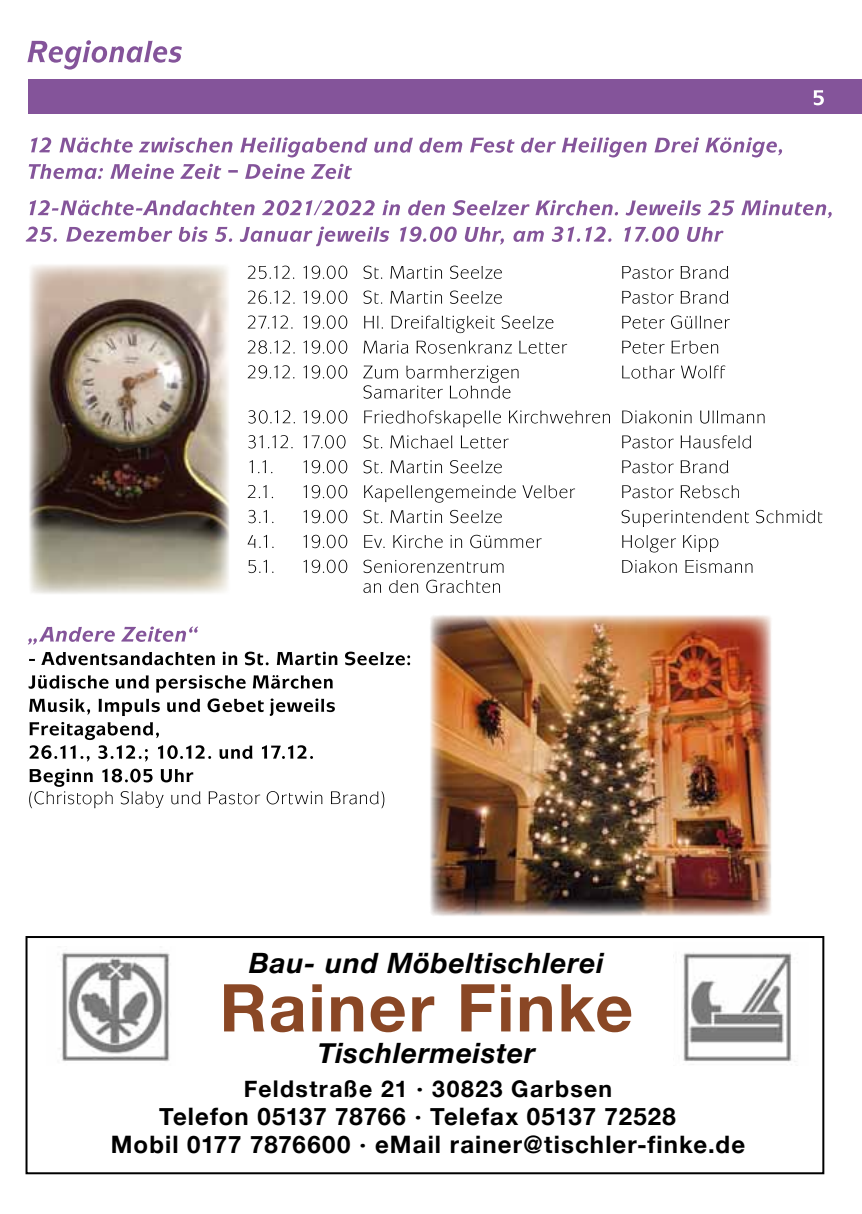
<style>
.page{position:relative;width:862px;height:1214px;background:#fff}
.page>*{position:absolute;margin:0;border:0;box-sizing:border-box;transform-origin:0 0}
.t1{font:700 66px "Helvetica Neue";letter-spacing:.03em;color:#8a4725}
.t2{font:italic 700 28px "Helvetica Neue";letter-spacing:.03em;color:#000}
.t3{font:700 24px/28px "Helvetica Neue";letter-spacing:.045em;color:#000}
.t4{font:700 23px "Helvetica Neue";letter-spacing:.06em;color:#000}
.s1{font-family:"Polo 22 R Hfett";font-weight:400}
.s2{font-family:"Polo 22 R Hfett";font-weight:400;font-size:23px}
</style>
<div class="page">
<img style="left:29px;top:265px;width:200px;height:329px">
<img style="left:683px;top:952px;width:113px;height:110px">
<div style="left:26px;top:935px;width:798px;height:239px;border:2px solid #000"></div>
<img style="left:57px;top:952px;width:113px;height:110px">
<div style="left:28px;top:79px;width:834px;height:34px;background:#84549a"></div>
<svg style="left:813px;top:90px;width:11px;height:15px"></svg>
<svg style="left:27px;top:40px;width:155px;height:30px"></svg>
<svg style="left:29px;top:164px;width:323px;height:15px"></svg>
<svg style="left:31px;top:137px;width:751px;height:20px"></svg>
<svg style="left:363px;top:579px;width:137px;height:14px"></svg>
<svg style="left:249px;top:559px;width:503px;height:14px"></svg>
<svg style="left:248px;top:534px;width:470px;height:18px"></svg>
<svg style="left:248px;top:510px;width:574px;height:17px"></svg>
<svg style="left:248px;top:485px;width:491px;height:17px"></svg>
<svg style="left:249px;top:460px;width:479px;height:13px"></svg>
<svg style="left:248px;top:435px;width:503px;height:13px"></svg>
<svg style="left:248px;top:410px;width:516px;height:17px"></svg>
<svg style="left:248px;top:365px;width:477px;height:33px"></svg>
<svg style="left:248px;top:340px;width:470px;height:14px"></svg>
<svg style="left:248px;top:315px;width:482px;height:18px"></svg>
<svg style="left:248px;top:290px;width:480px;height:14px"></svg>
<svg style="left:248px;top:265px;width:480px;height:14px"></svg>
<svg style="left:26px;top:226px;width:697px;height:20px"></svg>
<svg style="left:30px;top:200px;width:801px;height:18px"></svg>
<svg style="left:29px;top:768px;width:355px;height:40px"></svg>
<svg style="left:29px;top:698px;width:306px;height:63px"></svg>
<svg style="left:29px;top:675px;width:304px;height:17px"></svg>
<svg style="left:29px;top:651px;width:381px;height:14px"></svg>
<svg style="left:28px;top:626px;width:170px;height:18px"></svg>
<img style="left:430px;top:615px;width:341px;height:301px">
<p class="t2" style="left:249px;top:941px;width:356px">Bau- und Möbeltischlerei</p>
<h1 class="t1" style="left:219px;top:955px;width:415px">Rainer Finke</h1>
<p class="t2" style="left:318px;top:1031px;width:219px">Tischlermeister</p>
<p class="t4" style="left:244px;top:1070px;width:370px">Feldstraße 21 <span class="s1">·</span> 30823 Garbsen</p>
<p class="t3" style="left:111px;top:1102px;width:636px;text-indent:48px">Telefon 05137 78766 <span class="s2">·</span> Telefax 05137 72528<br>Mobil 0177 7876600 <span class="s2">·</span> eMail rainer@tischler-finke.de</p>
</div>
